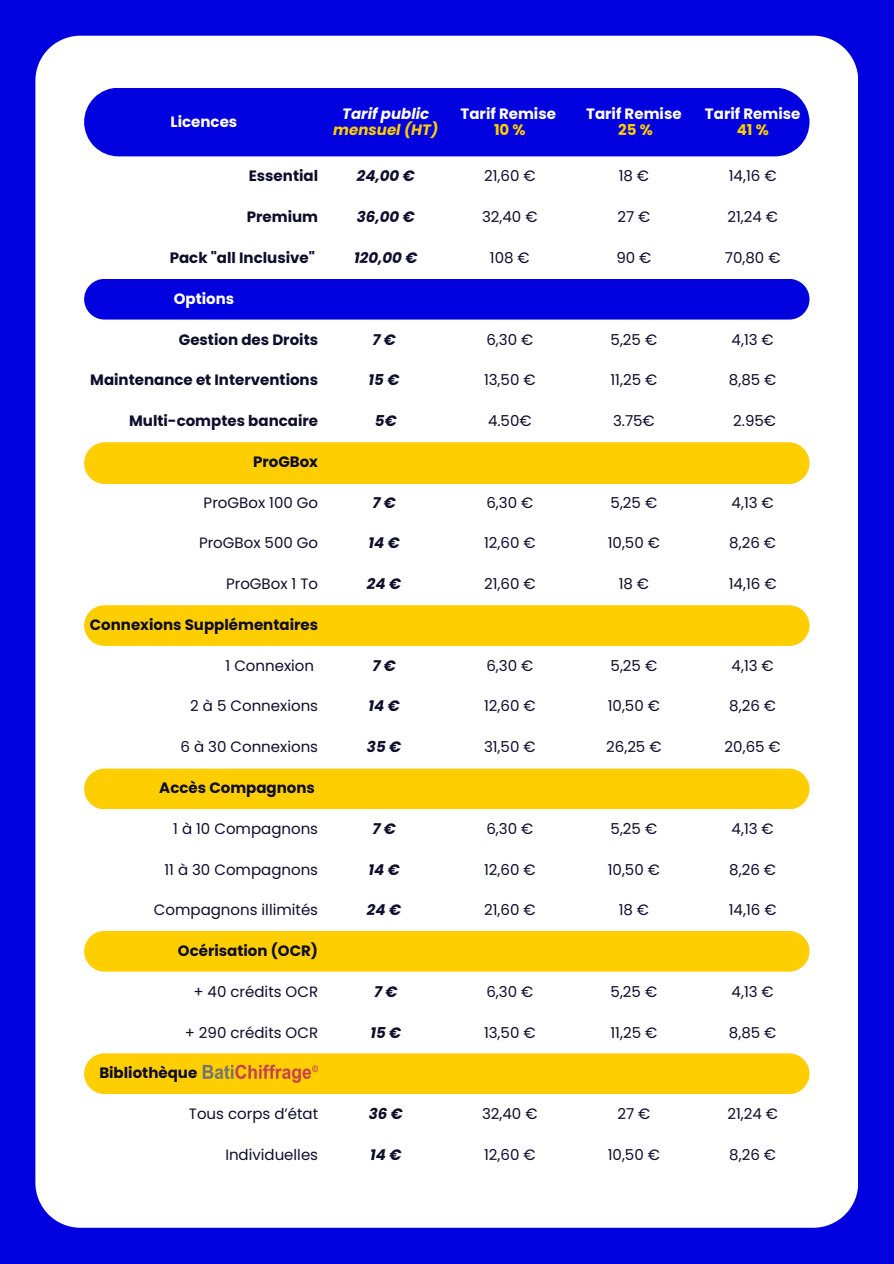
<style>
.page{position:relative;width:894px;height:1264px;background:#fff}
.page>*{position:absolute;margin:0;border:0;box-sizing:border-box;transform-origin:0 0}
.t1{font:15px "Poppins";color:#0e0d2b}
.t2{font:700 15px "Poppins";color:#0e0d2b}
.t3{font:italic 700 15px "Poppins";color:#0e0d2b}
.t4{font:700 15px "Poppins";color:#fff}
.t5{font:italic 700 15px/15.8px "Poppins";color:#fff;text-align:center}
.t6{font:700 15px "Poppins";color:#ffce00}
.s1{color:#ffce00}
</style>
<div class="page">
<div style="left:0;top:0;width:893px;height:1263px;background:#0001de"></div>
<div style="left:35px;top:36px;width:823px;height:1191px;background:#fff"></div>
<svg style="left:84px;top:88px;width:725px;height:68px"></svg>
<div style="left:84px;top:279px;width:725px;height:40px;background:#0001de;border-radius:20px"></div>
<div style="left:84px;top:442px;width:725px;height:42px;background:#ffce00;border-radius:21px"></div>
<div style="left:84px;top:605px;width:725px;height:41px;background:#ffce00;border-radius:20px"></div>
<div style="left:84px;top:768px;width:725px;height:41px;background:#ffce00;border-radius:20px"></div>
<div style="left:84px;top:930px;width:725px;height:41px;background:#ffce00;border-radius:20px"></div>
<div style="left:84px;top:1053px;width:725px;height:41px;background:#ffce00;border-radius:20px"></div>
<img style="left:202px;top:1064px;width:117px;height:19px">
<p class="t4" style="left:170px;top:111px;width:68px">Licences</p>
<p class="t5" style="left:333px;top:106px;width:106px">Tarif public <span class="s1">mensuel (HT)</span></p>
<p class="t4" style="left:460px;top:103px;width:97px">Tarif Remise</p>
<p class="t6" style="left:494px;top:119px;width:33px">10%</p>
<p class="t4" style="left:586px;top:103px;width:97px">Tarif Remise</p>
<p class="t6" style="left:618px;top:119px;width:36px">25%</p>
<p class="t4" style="left:704px;top:103px;width:97px">Tarif Remise</p>
<p class="t6" style="left:736px;top:119px;width:34px">41%</p>
<p class="t2" style="left:249px;top:166px;width:71px">Essential</p>
<p class="t3" style="left:356px;top:166px;width:60px">24,00 €</p>
<p class="t1" style="left:484px;top:166px;width:53px">21,60 €</p>
<p class="t1" style="left:618px;top:166px;width:32px">18 €</p>
<p class="t1" style="left:728px;top:166px;width:49px">14,16 €</p>
<p class="t2" style="left:247px;top:206px;width:73px">Premium</p>
<p class="t3" style="left:357px;top:206px;width:59px">36,00 €</p>
<p class="t1" style="left:482px;top:206px;width:57px">32,40 €</p>
<p class="t1" style="left:617px;top:206px;width:34px">27 €</p>
<p class="t1" style="left:727px;top:206px;width:52px">21,24 €</p>
<p class="t2" style="left:170px;top:247px;width:147px">Pack "all Inclusive"</p>
<p class="t3" style="left:354px;top:247px;width:65px">120,00 €</p>
<p class="t1" style="left:490px;top:247px;width:41px">108 €</p>
<p class="t1" style="left:616px;top:247px;width:37px">90 €</p>
<p class="t1" style="left:724px;top:247px;width:57px">70,80 €</p>
<p class="t4" style="left:174px;top:288px;width:62px">Options</p>
<p class="t2" style="left:179px;top:329px;width:141px">Gestion des Droits</p>
<p class="t3" style="left:372px;top:329px;width:25px">7€</p>
<p class="t1" style="left:486px;top:329px;width:48px">6,30 €</p>
<p class="t1" style="left:610px;top:329px;width:48px">5,25 €</p>
<p class="t1" style="left:731px;top:329px;width:44px">4,13 €</p>
<p class="t2" style="left:90px;top:369px;width:229px">Maintenance et Interventions</p>
<p class="t3" style="left:368px;top:369px;width:32px">15 €</p>
<p class="t1" style="left:484px;top:369px;width:53px">13,50 €</p>
<p class="t1" style="left:610px;top:369px;width:48px">11,25 €</p>
<p class="t1" style="left:728px;top:369px;width:49px">8,85 €</p>
<p class="t2" style="left:129px;top:410px;width:190px">Multi-comptes bancaire</p>
<p class="t3" style="left:375px;top:410px;width:23px">5€</p>
<p class="t1" style="left:488px;top:410px;width:45px">4.50€</p>
<p class="t1" style="left:613px;top:410px;width:43px">3.75€</p>
<p class="t1" style="left:733px;top:410px;width:44px">2.95€</p>
<p class="t2" style="left:253px;top:451px;width:67px">ProGBox</p>
<p class="t1" style="left:203px;top:492px;width:116px">ProGBox 100 Go</p>
<p class="t3" style="left:372px;top:492px;width:25px">7€</p>
<p class="t1" style="left:486px;top:492px;width:48px">6,30 €</p>
<p class="t1" style="left:610px;top:492px;width:48px">5,25 €</p>
<p class="t1" style="left:731px;top:492px;width:44px">4,13 €</p>
<p class="t1" style="left:199px;top:532px;width:121px">ProGBox 500 Go</p>
<p class="t3" style="left:368px;top:532px;width:33px">14 €</p>
<p class="t1" style="left:484px;top:532px;width:53px">12,60 €</p>
<p class="t1" style="left:607px;top:532px;width:54px">10,50 €</p>
<p class="t1" style="left:729px;top:532px;width:48px">8,26 €</p>
<p class="t1" style="left:226px;top:573px;width:94px">ProGBox 1 To</p>
<p class="t3" style="left:367px;top:573px;width:36px">24 €</p>
<p class="t1" style="left:484px;top:573px;width:53px">21,60 €</p>
<p class="t1" style="left:618px;top:573px;width:32px">18 €</p>
<p class="t1" style="left:728px;top:573px;width:49px">14,16 €</p>
<p class="t2" style="left:90px;top:614px;width:230px">Connexions Supplémentaires</p>
<p class="t1" style="left:225px;top:655px;width:90px">1 Connexion</p>
<p class="t3" style="left:372px;top:655px;width:25px">7€</p>
<p class="t1" style="left:486px;top:655px;width:48px">6,30 €</p>
<p class="t1" style="left:610px;top:655px;width:48px">5,25 €</p>
<p class="t1" style="left:731px;top:655px;width:44px">4,13 €</p>
<p class="t1" style="left:190px;top:695px;width:129px">2 à 5 Connexions</p>
<p class="t3" style="left:368px;top:695px;width:33px">14 €</p>
<p class="t1" style="left:484px;top:695px;width:53px">12,60 €</p>
<p class="t1" style="left:607px;top:695px;width:54px">10,50 €</p>
<p class="t1" style="left:729px;top:695px;width:48px">8,26 €</p>
<p class="t1" style="left:180px;top:736px;width:139px">6 à 30 Connexions</p>
<p class="t3" style="left:367px;top:736px;width:36px">35 €</p>
<p class="t1" style="left:484px;top:736px;width:53px">31,50 €</p>
<p class="t1" style="left:606px;top:736px;width:57px">26,25 €</p>
<p class="t1" style="left:724px;top:736px;width:58px">20,65 €</p>
<p class="t2" style="left:159px;top:777px;width:157px">Accès Compagnons</p>
<p class="t1" style="left:173px;top:818px;width:146px">1 à 10 Compagnons</p>
<p class="t3" style="left:372px;top:818px;width:25px">7€</p>
<p class="t1" style="left:486px;top:818px;width:48px">6,30 €</p>
<p class="t1" style="left:610px;top:818px;width:48px">5,25 €</p>
<p class="t1" style="left:731px;top:818px;width:44px">4,13 €</p>
<p class="t1" style="left:164px;top:858px;width:155px">11 à 30 Compagnons</p>
<p class="t3" style="left:368px;top:858px;width:33px">14 €</p>
<p class="t1" style="left:484px;top:858px;width:53px">12,60 €</p>
<p class="t1" style="left:607px;top:858px;width:54px">10,50 €</p>
<p class="t1" style="left:729px;top:858px;width:48px">8,26 €</p>
<p class="t1" style="left:154px;top:899px;width:166px">Compagnons illimités</p>
<p class="t3" style="left:367px;top:899px;width:36px">24 €</p>
<p class="t1" style="left:484px;top:899px;width:53px">21,60 €</p>
<p class="t1" style="left:618px;top:899px;width:32px">18 €</p>
<p class="t1" style="left:728px;top:899px;width:49px">14,16 €</p>
<p class="t2" style="left:178px;top:940px;width:142px">Océrisation (OCR)</p>
<p class="t1" style="left:193px;top:981px;width:126px">+ 40 crédits OCR</p>
<p class="t3" style="left:374px;top:981px;width:25px">7€</p>
<p class="t1" style="left:486px;top:981px;width:48px">6,30 €</p>
<p class="t1" style="left:610px;top:981px;width:48px">5,25 €</p>
<p class="t1" style="left:731px;top:981px;width:44px">4,13 €</p>
<p class="t1" style="left:185px;top:1021px;width:135px">+ 290 crédits OCR</p>
<p class="t3" style="left:370px;top:1021px;width:32px">15 €</p>
<p class="t1" style="left:484px;top:1021px;width:53px">13,50 €</p>
<p class="t1" style="left:610px;top:1021px;width:48px">11,25 €</p>
<p class="t1" style="left:728px;top:1021px;width:49px">8,85 €</p>
<p class="t2" style="left:99px;top:1062px;width:99px">Bibliothèque</p>
<p class="t1" style="left:189px;top:1103px;width:131px">Tous corps d’état</p>
<p class="t3" style="left:368px;top:1103px;width:36px">36 €</p>
<p class="t1" style="left:482px;top:1103px;width:57px">32,40 €</p>
<p class="t1" style="left:617px;top:1103px;width:34px">27 €</p>
<p class="t1" style="left:727px;top:1103px;width:52px">21,24 €</p>
<p class="t1" style="left:225px;top:1144px;width:94px">Individuelles</p>
<p class="t3" style="left:370px;top:1144px;width:33px">14 €</p>
<p class="t1" style="left:484px;top:1144px;width:53px">12,60 €</p>
<p class="t1" style="left:607px;top:1144px;width:54px">10,50 €</p>
<p class="t1" style="left:729px;top:1144px;width:48px">8,26 €</p>
</div>
